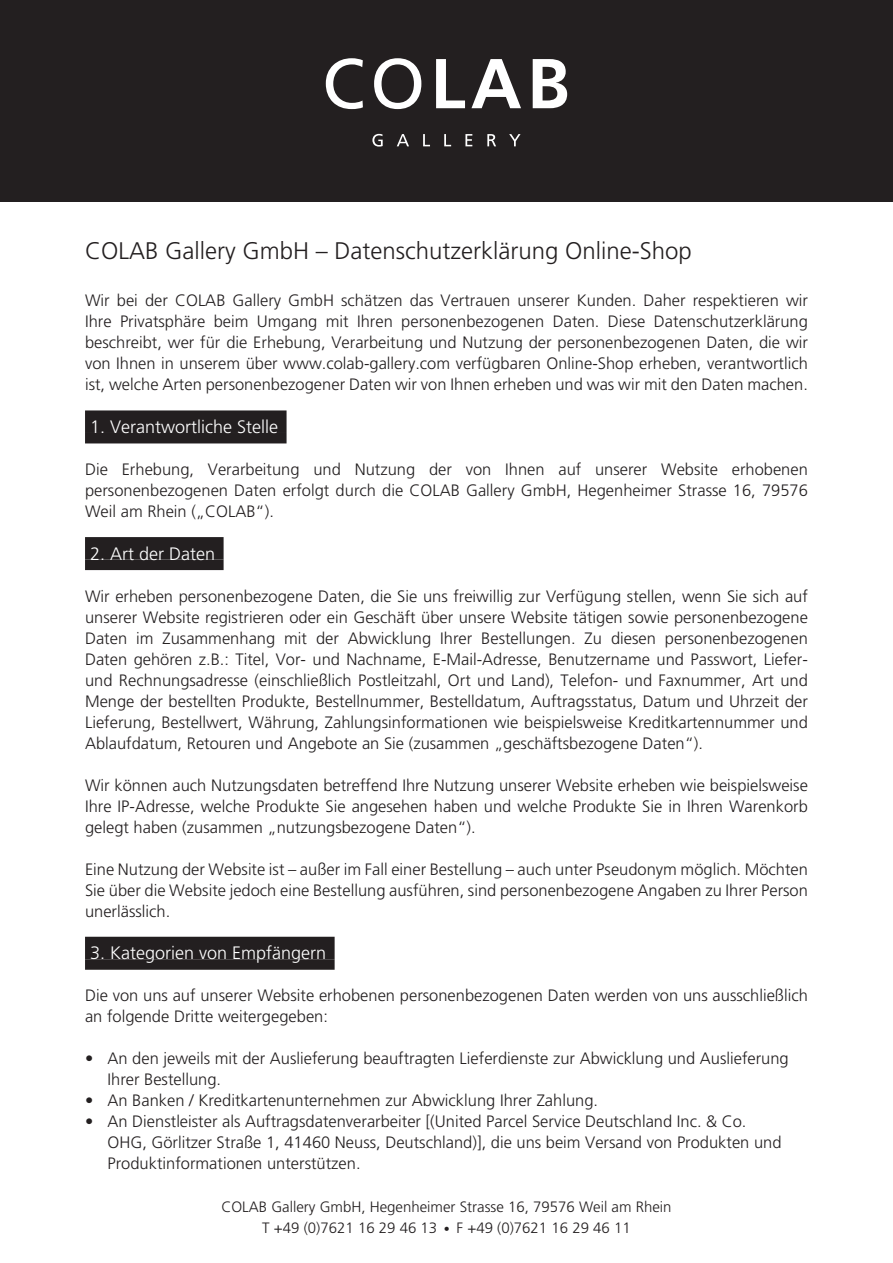
<style>
.page{position:relative;width:893px;height:1263px;background:#fff}
.page>*{position:absolute;margin:0;border:0;box-sizing:border-box;transform-origin:0 0}
.t1{font:300 24px "Frutiger";color:#231f20}
.Colab_Bullet{font:300 18px "Frutiger";color:#fff}
.t2{font:300 16.5px/21px "Frutiger";color:#231f20;text-align:justify}
.t3{font:300 15px/21px "Frutiger";color:#231f20;text-align:center}
.s1{font-size:12px}
</style>
<div class="page">
<div style="left:0;top:0;width:893px;height:202px;background:#231f20"></div>
<svg style="left:326px;top:58px;width:37px;height:51px"></svg>
<svg style="left:374px;top:58px;width:47px;height:51px"></svg>
<svg style="left:436px;top:59px;width:29px;height:49px"></svg>
<svg style="left:471px;top:59px;width:50px;height:49px"></svg>
<svg style="left:533px;top:59px;width:34px;height:49px"></svg>
<svg style="left:372px;top:134px;width:11px;height:13px"></svg>
<svg style="left:397px;top:134px;width:12px;height:12px"></svg>
<svg style="left:423px;top:134px;width:7px;height:12px"></svg>
<svg style="left:444px;top:134px;width:7px;height:12px"></svg>
<svg style="left:465px;top:134px;width:7px;height:12px"></svg>
<svg style="left:487px;top:134px;width:9px;height:12px"></svg>
<svg style="left:509px;top:134px;width:11px;height:12px"></svg>
<div style="left:85px;top:410px;width:202px;height:23px;background:#231f20"></div>
<div style="left:85px;top:433px;width:202px;height:10px;background:#231f20"></div>
<div style="left:85px;top:537px;width:139px;height:23px;background:#231f20"></div>
<div style="left:85px;top:560px;width:139px;height:10px;background:#231f20"></div>
<div style="left:85px;top:937px;width:250px;height:22px;background:#231f20"></div>
<div style="left:85px;top:959px;width:250px;height:11px;background:#231f20"></div>
<p class="t1" style="left:85px;top:237px;width:608px">COLAB Gallery GmbH – Datenschutzerklärung Online-Shop</p>
<p class="t2" style="left:85px;top:290px;width:724px">Wir bei der COLAB Gallery GmbH schätzen das Vertrauen unserer Kunden. Daher respektieren wir Ihre Privatsphäre beim Umgang mit Ihren personenbezogenen Daten. Diese Datenschutzerklärung beschreibt, wer für die Erhebung, Verarbeitung und Nutzung der personenbezogenen Daten, die wir von Ihnen in unserem über www.colab-gallery.com verfügbaren Online-Shop erheben, verantwortlich ist, welche Arten personenbezogener Daten wir von Ihnen erheben und was wir mit den Daten machen.</p>
<p class="Colab_Bullet" style="left:90px;top:417px;width:189px">1. Verantwortliche Stelle</p>
<p class="t2" style="left:85px;top:459px;width:724px">Die Erhebung, Verarbeitung und Nutzung der von Ihnen auf unserer Website erhobenen personenbezogenen Daten erfolgt durch die COLAB Gallery GmbH, Hegenheimer Strasse 16, 79576<br>Weil am Rhein („COLAB“).</p>
<p class="Colab_Bullet" style="left:90px;top:543px;width:127px">2. Art der Daten</p>
<p class="t2" style="left:85px;top:585px;width:724px">Wir erheben personenbezogene Daten, die Sie uns freiwillig zur Verfügung stellen, wenn Sie sich auf unserer Website registrieren oder ein Geschäft über unsere Website tätigen sowie personenbezogene Daten im Zusammenhang mit der Abwicklung Ihrer Bestellungen. Zu diesen personenbezogenen Daten gehören z.B.: Titel, Vor- und Nachname, E-Mail-Adresse, Benutzername und Passwort, Liefer&shy;und Rechnungsadresse (einschließlich Postleitzahl, Ort und Land), Telefon- und Faxnummer, Art und Menge der bestellten Produkte, Bestellnummer, Bestelldatum, Auftragsstatus, Datum und Uhrzeit der Lieferung, Bestellwert, Währung, Zahlungsinformationen wie beispielsweise Kreditkartennummer und Ablaufdatum, Retouren und Angebote an Sie (zusammen „geschäftsbezogene Daten“).</p>
<p class="t2" style="left:85px;top:774px;width:724px">Wir können auch Nutzungsdaten betreffend Ihre Nutzung unserer Website erheben wie beispielsweise Ihre IP-Adresse, welche Produkte Sie angesehen haben und welche Produkte Sie in Ihren Warenkorb gelegt haben (zusammen „nutzungsbezogene Daten“).</p>
<p class="t2" style="left:85px;top:858px;width:724px">Eine Nutzung der Website ist – außer im Fall einer Bestellung – auch unter Pseudonym möglich. Möchten Sie über die Website jedoch eine Bestellung ausführen, sind personenbezogene Angaben zu Ihrer Person unerlässlich.</p>
<p class="Colab_Bullet" style="left:90px;top:943px;width:238px">3. Kategorien von Empfängern</p>
<p class="t2" style="left:85px;top:985px;width:724px">Die von uns auf unserer Website erhobenen personenbezogenen Daten werden von uns ausschließlich an folgende Dritte weitergegeben:</p>
<p class="t2" style="left:108px;top:1048px;width:683px;text-indent:-23px">• An den jeweils mit der Auslieferung beauftragten Lieferdienste zur Abwicklung und Auslieferung<br>Ihrer Bestellung.</p>
<p class="t2" style="left:85px;top:1090px;width:515px">• An Banken / Kreditkartenunternehmen zur Abwicklung Ihrer Zahlung.</p>
<p class="t2" style="left:108px;top:1111px;width:675px;text-align:left;text-indent:-23px">• An Dienstleister als Auftragsdatenverarbeiter [(United Parcel Service Deutschland Inc. &amp; Co.<br>OHG, Görlitzer Straße 1, 41460 Neuss, Deutschland)], die uns beim Versand von Produkten und<br>Produktinformationen unterstützen.</p>
<p class="t3" style="left:221px;top:1196px;width:452px">COLAB Gallery GmbH, Hegenheimer Strasse 16, 79576 Weil am Rhein<br>T +49 (0)7621 16 29 46 13 <span class="s1">•</span> F +49 (0)7621 16 29 46 11</p>
</div>
